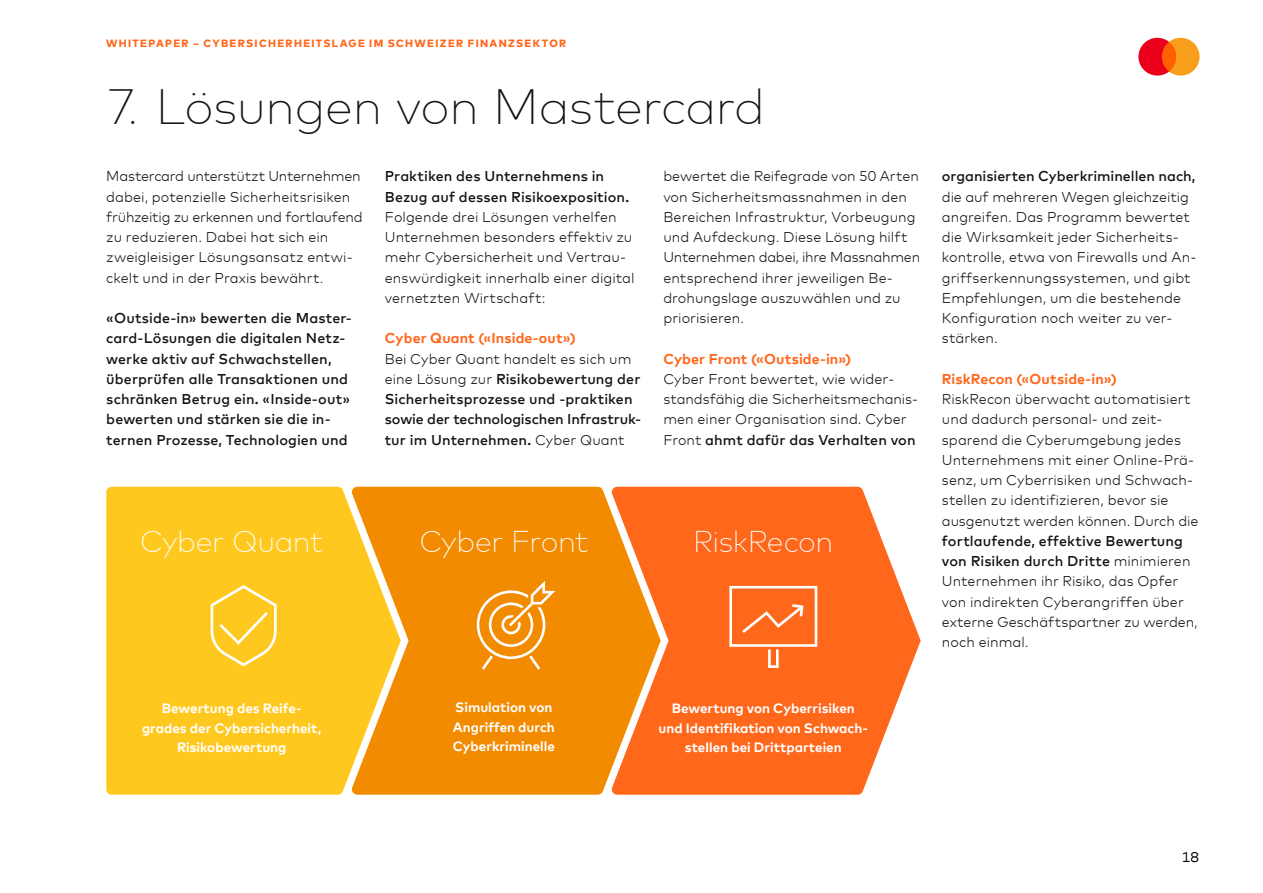
<style>
.page{position:relative;width:1263px;height:893px;background:#fff}
.page>*{position:absolute;margin:0;border:0;box-sizing:border-box;transform-origin:0 0}
.t1{font:200 49.5px "Mark Offc For MC";letter-spacing:-.01em;color:#141413}
.t2{font:200 30px "Mark Offc For MC";letter-spacing:-.01em;color:#fff}
.t3{font:300 14.25px/20.2px "Mark Offc For MC";color:#141413}
.t4{font:500 14.25px/20.2px "Mark Offc For MC";letter-spacing:.005em;color:#141413}
.t5{font:700 14.25px "Mark Offc For MC";letter-spacing:.01em;color:#ff671b}
.t6{font:14.25px "Mark Offc For MC";color:#000}
.t7{font:700 13.5px/19.5px "Mark Offc For MC";color:#fff;text-align:center}
.t8{font:800 10.5px "Mark Offc For MC";letter-spacing:.125em;color:#ff671b}
.s1{font-weight:500}
.s2{font-weight:300}
</style>
<div class="page">
<svg style="left:1138px;top:38px;width:61px;height:38px;background:#f56d3c"></svg>
<div style="left:401px;top:487px;width:210px;height:308px;background:#f38b00"></div>
<svg style="left:611px;top:487px;width:310px;height:308px;background:#fe7d36"></svg>
<svg style="left:106px;top:487px;width:295px;height:308px;background:#fec422"></svg>
<svg style="left:729px;top:586px;width:88px;height:82px;background:#ff7d3d"></svg>
<svg style="left:477px;top:581px;width:78px;height:89px;background:#f5a02e"></svg>
<svg style="left:211px;top:585px;width:66px;height:81px;background:#ffcf3e"></svg>
<p class="t8" style="left:106px;top:35px;width:461px">WHITEPAPER – CYBERSICHERHEITSLAGE IM SCHWEIZER FINANZSEKTOR</p>
<h1 class="t1" style="left:106px;top:70px;width:660px">7. Lösungen von Mastercard</h1>
<p class="t3" style="left:106px;top:165px;width:258px">Mastercard unterstützt Unternehmen dabei, potenzielle Sicherheitsrisiken frühzeitig zu erkennen und fortlaufend zu reduzieren. Dabei hat sich ein zweigleisiger Lösungsansatz entwi&shy;ckelt und in der Praxis bewährt.</p>
<p class="t4" style="left:106px;top:307px;width:247px">«Outside-in» bewerten die Master&shy;card-Lösungen die digitalen Netz&shy;werke aktiv auf Schwachstellen, überprüfen alle Transaktionen und schränken Betrug ein. «Inside-out» bewerten und stärken sie die in&shy;ternen Prozesse, Technologien und</p>
<p class="t3" style="left:663px;top:165px;width:258px">bewertet die Reifegrade von 50 Arten von Sicherheitsmassnahmen in den Bereichen Infrastruktur, Vorbeugung und Aufdeckung. Diese Lösung hilft Unternehmen dabei, ihre Massnahmen entsprechend ihrer jeweiligen Be&shy;drohungslage auszuwählen und zu priorisieren.</p>
<p class="t5" style="left:663px;top:348px;width:189px">Cyber Front («Outside-in»)</p>
<p class="t3" style="left:663px;top:368px;width:256px">Cyber Front bewertet, wie wider&shy;standsfähig die Sicherheitsmechanis&shy;men einer Organisation sind. Cyber Front <span class="s1">ahmt dafür das Verhalten von</span></p>
<p class="t4" style="left:385px;top:165px;width:246px">Praktiken des Unternehmens in<br>Bezug auf dessen Risikoexposition.</p>
<p class="t3" style="left:385px;top:206px;width:251px">Folgende drei Lösungen verhelfen Unternehmen besonders effektiv zu mehr Cybersicherheit und Vertrau&shy;enswürdigkeit innerhalb einer digital vernetzten Wirtschaft:</p>
<p class="t5" style="left:385px;top:327px;width:192px">Cyber Quant («Inside-out»)</p>
<p class="t4" style="left:385px;top:347px;width:258px"><span class="s2">Bei Cyber Quant handelt es sich um eine Lösung zur</span> Risikobewertung der Sicherheitsprozesse und -praktiken sowie der technologischen Infrastruk&shy;tur im Unternehmen. <span class="s2">Cyber Quant</span></p>
<h2 class="t2" style="left:140px;top:519px;width:185px">Cyber Quant</h2>
<h2 class="t2" style="left:419px;top:519px;width:171px">Cyber Front</h2>
<h2 class="t2" style="left:693px;top:519px;width:142px">RiskRecon</h2>
<p class="t7" style="left:142px;top:697px;width:181px">Bewertung des Reife&shy;grades der Cybersicherheit,<br>Risikobewertung</p>
<p class="t7" style="left:453px;top:696px;width:104px;text-align:left">Simulation von<br>Angriffen durch<br>Cyberkriminelle</p>
<p class="t7" style="left:658px;top:697px;width:211px">Bewertung von Cyberrisiken und Identifikation von Schwach&shy;stellen bei Drittparteien</p>
<p class="t4" style="left:942px;top:165px;width:255px">organisierten Cyberkriminellen nach,</p>
<p class="t3" style="left:942px;top:185px;width:256px">die auf mehreren Wegen gleichzeitig angreifen. Das Programm bewertet die Wirksamkeit jeder Sicherheits&shy;kontrolle, etwa von Firewalls und An&shy;griffserkennungssystemen, und gibt<br>Empfehlungen, um die bestehende<br>Konfiguration noch weiter zu ver&shy;stärken.</p>
<p class="t5" style="left:942px;top:368px;width:176px">RiskRecon («Outside-in»)</p>
<p class="t3" style="left:942px;top:388px;width:258px">RiskRecon überwacht automatisiert und dadurch personal- und zeit&shy;sparend die Cyberumgebung jedes Unternehmens mit einer Online-Prä&shy;senz, um Cyberrisiken und Schwach&shy;stellen zu identifizieren, bevor sie ausgenutzt werden können. Durch die</p>
<p class="t3" style="left:942px;top:530px;width:257px"><span class="s1">fortlaufende, effektive Bewertung von Risiken durch Dritte</span> minimieren<br>Unternehmen ihr Risiko, das Opfer von indirekten Cyberangriffen über externe Geschäftspartner zu werden, noch einmal.</p>
<p class="t6" style="left:1182px;top:846px;width:19px">18</p>
</div>
